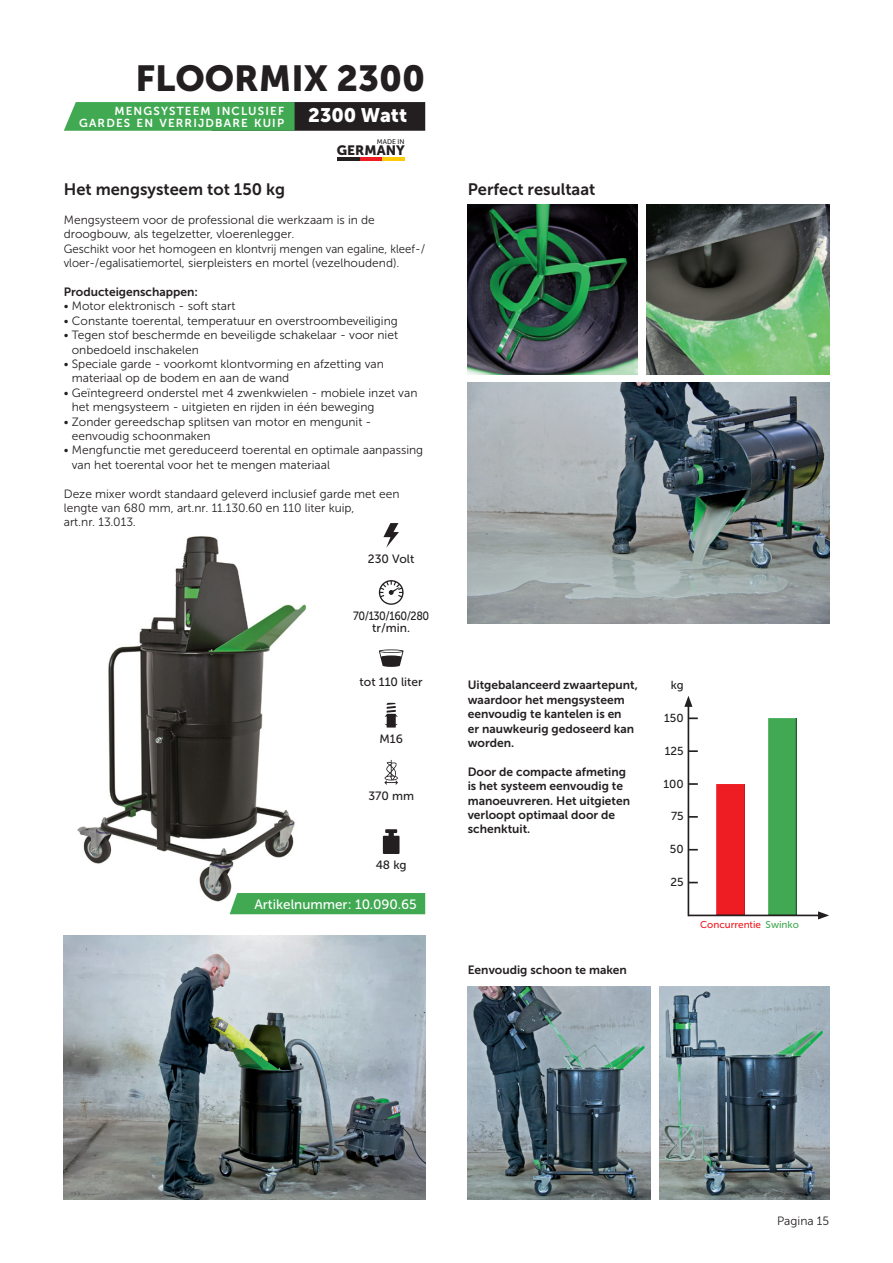
<style>
.page{position:relative;width:893px;height:1263px;background:#fff}
.page>*{position:absolute;margin:0;border:0;box-sizing:border-box;transform-origin:0 0}
.t1{font:36px "Museo Sans 900";color:#231f20}
.t2{font:19.5px "Museo Sans 900";color:#fff}
.t3{font:16.5px "Museo Sans 700";color:#231f20}
.t4{font:13.5px "Museo Sans 500";color:#fff}
.t5{font:13.5px "Museo Sans 900";color:#231f20}
.t6{font:12px/14.4px "Museo Sans 300";color:#231f20}
.t7{font:12px/14.4px "Museo Sans 700";color:#231f20}
.t8{font:12px "Museo Sans 500";color:#231f20}
.t9{font:12px/12px "Museo Sans 500";letter-spacing:-.04em;color:#231f20;text-align:center;scale:.9 1}
.t10{font:11.55px/12px "Museo Sans 700";letter-spacing:.1em;color:#fff;text-align:right}
.t11{font:11.55px "Museo Sans 500";color:#231f20}
.t12{font:9.9px "Museo Sans 500";color:#ee1d23}
.t13{font:6.75px "Museo Sans 500";color:#231f20}
.s1{color:#42a953}
</style>
<div class="page">
<img style="left:77px;top:536px;width:230px;height:366px">
<svg style="left:64px;top:102px;width:361px;height:29px;background:#3b7944"></svg>
<hr style="left:382px;top:157px;width:22px;height:3px;background:#feca0a">
<hr style="left:359px;top:157px;width:23px;height:3px;background:#ee1d23">
<hr style="left:337px;top:157px;width:22px;height:3px;background:#231f20">
<svg style="left:379px;top:649px;width:25px;height:18px"></svg>
<svg style="left:383px;top:829px;width:17px;height:25px"></svg>
<svg style="left:383px;top:523px;width:16px;height:25px"></svg>
<svg style="left:384px;top:760px;width:14px;height:25px"></svg>
<svg style="left:379px;top:580px;width:25px;height:25px"></svg>
<svg style="left:385px;top:703px;width:13px;height:24px"></svg>
<div style="left:230px;top:893px;width:195px;height:21px;background:#42a953"></div>
<img style="left:64px;top:935px;width:361px;height:264px">
<img style="left:468px;top:986px;width:183px;height:213px">
<img style="left:659px;top:986px;width:170px;height:213px">
<img style="left:468px;top:383px;width:361px;height:241px">
<img style="left:646px;top:204px;width:183px;height:170px">
<img style="left:468px;top:204px;width:170px;height:170px">
<div style="left:715px;top:784px;width:31px;height:131px;background:#231f20;opacity:.75"></div>
<div style="left:767px;top:718px;width:31px;height:197px;background:#231f20;opacity:.75"></div>
<hr style="left:688px;top:704px;width:1px;height:212px;background:#231f20">
<svg style="left:684px;top:696px;width:8px;height:11px"></svg>
<hr style="left:688px;top:914px;width:133px;height:2px;background:#231f20">
<svg style="left:818px;top:911px;width:11px;height:8px"></svg>
<svg style="left:689px;top:816px;width:9px;height:2px"></svg>
<svg style="left:689px;top:783px;width:9px;height:2px"></svg>
<svg style="left:689px;top:750px;width:9px;height:2px"></svg>
<svg style="left:689px;top:717px;width:9px;height:2px"></svg>
<h1 class="t1" style="left:136px;top:58px;width:291px">FLOORMIX 2300</h1>
<h2 class="t2" style="left:308px;top:105px;width:100px">2300 Watt</h2>
<p class="t13" style="left:377px;top:138px;width:29px">MADE IN</p>
<p class="t5" style="left:337px;top:143px;width:69px">GERMANY</p>
<p class="t10" style="left:79px;top:105px;width:206px">MENGSYSTEEM INCLUSIEF<br>GARDES EN VERRIJDBARE KUIP</p>
<h3 class="t3" style="left:64px;top:180px;width:223px">Het mengsysteem tot 150 kg</h3>
<p class="t6" style="left:64px;top:213px;width:363px">Mengsysteem voor de professional die werkzaam is in de droogbouw, als tegelzetter, vloerenlegger.<br>Geschikt voor het homogeen en klontvrij mengen van egaline, kleef-/ vloer-/egalisatiemortel, sierpleisters en mortel (vezelhoudend).</p>
<p class="t7" style="left:64px;top:285px;width:136px">Producteigenschappen:</p>
<p class="t6" style="left:64px;top:299px;width:173px">• Motor elektronisch - soft start</p>
<p class="t6" style="left:64px;top:314px;width:336px">• Constante toerental, temperatuur en overstroombeveiliging</p>
<p class="t6" style="left:72px;top:328px;width:328px;text-indent:-8px">• Tegen stof beschermde en beveiligde schakelaar - voor niet onbedoeld inschakelen</p>
<p class="t6" style="left:72px;top:357px;width:314px;text-indent:-8px">• Speciale garde - voorkomt klontvorming en afzetting van materiaal op de bodem en aan de wand</p>
<p class="t6" style="left:72px;top:386px;width:347px;text-indent:-8px">• Geïntegreerd onderstel met 4 zwenkwielen - mobiele inzet van het mengsysteem - uitgieten en rijden in één beweging</p>
<p class="t6" style="left:72px;top:414px;width:301px;text-indent:-8px">• Zonder gereedschap splitsen van motor en mengunit - eenvoudig schoonmaken</p>
<p class="t6" style="left:72px;top:443px;width:353px;text-indent:-8px">• Mengfunctie met gereduceerd toerental en optimale aanpassing van het toerental voor het te mengen materiaal</p>
<p class="t6" style="left:64px;top:486px;width:337px">Deze mixer wordt standaard geleverd inclusief garde met een lengte van 680 mm, art.nr. 11.130.60 en 110 liter kuip,<br>art.nr. 13.013.</p>
<p class="t8" style="left:368px;top:552px;width:48px">230 Volt</p>
<p class="t9" style="left:353px;top:610px;width:86px">70/130/160/280 tr/min.</p>
<p class="t8" style="left:360px;top:675px;width:65px">tot 110 liter</p>
<p class="t8" style="left:379px;top:732px;width:25px">M16</p>
<p class="t8" style="left:368px;top:789px;width:47px">370 mm</p>
<p class="t8" style="left:376px;top:858px;width:32px">48 kg</p>
<p class="t4" style="left:254px;top:897px;width:164px">Artikelnummer: 10.090.65</p>
<h3 class="t3" style="left:468px;top:180px;width:129px">Perfect resultaat</h3>
<p class="t7" style="left:468px;top:678px;width:172px">Uitgebalanceerd zwaartepunt, waardoor het mengsysteem eenvoudig te kantelen is en<br>er nauwkeurig gedoseerd kan worden.</p>
<p class="t7" style="left:468px;top:764px;width:164px">Door de compacte afmeting is het systeem eenvoudig te manoeuvreren. Het uitgieten verloopt optimaal door de schenktuit.</p>
<p class="t7" style="left:468px;top:963px;width:161px">Eenvoudig schoon te maken</p>
<p class="t11" style="left:671px;top:679px;width:14px">kg</p>
<p class="t11" style="left:664px;top:712px;width:21px">150</p>
<p class="t11" style="left:665px;top:744px;width:20px">125</p>
<p class="t11" style="left:664px;top:777px;width:22px">100</p>
<p class="t11" style="left:671px;top:810px;width:14px">75</p>
<p class="t11" style="left:670px;top:843px;width:15px">50</p>
<p class="t11" style="left:671px;top:876px;width:15px">25</p>
<p class="t12" style="left:700px;top:919px;width:100px">Concurrentie <span class="s1">Swinko</span></p>
<p class="t6" style="left:777px;top:1214px;width:54px">Pagina 15</p>
</div>
